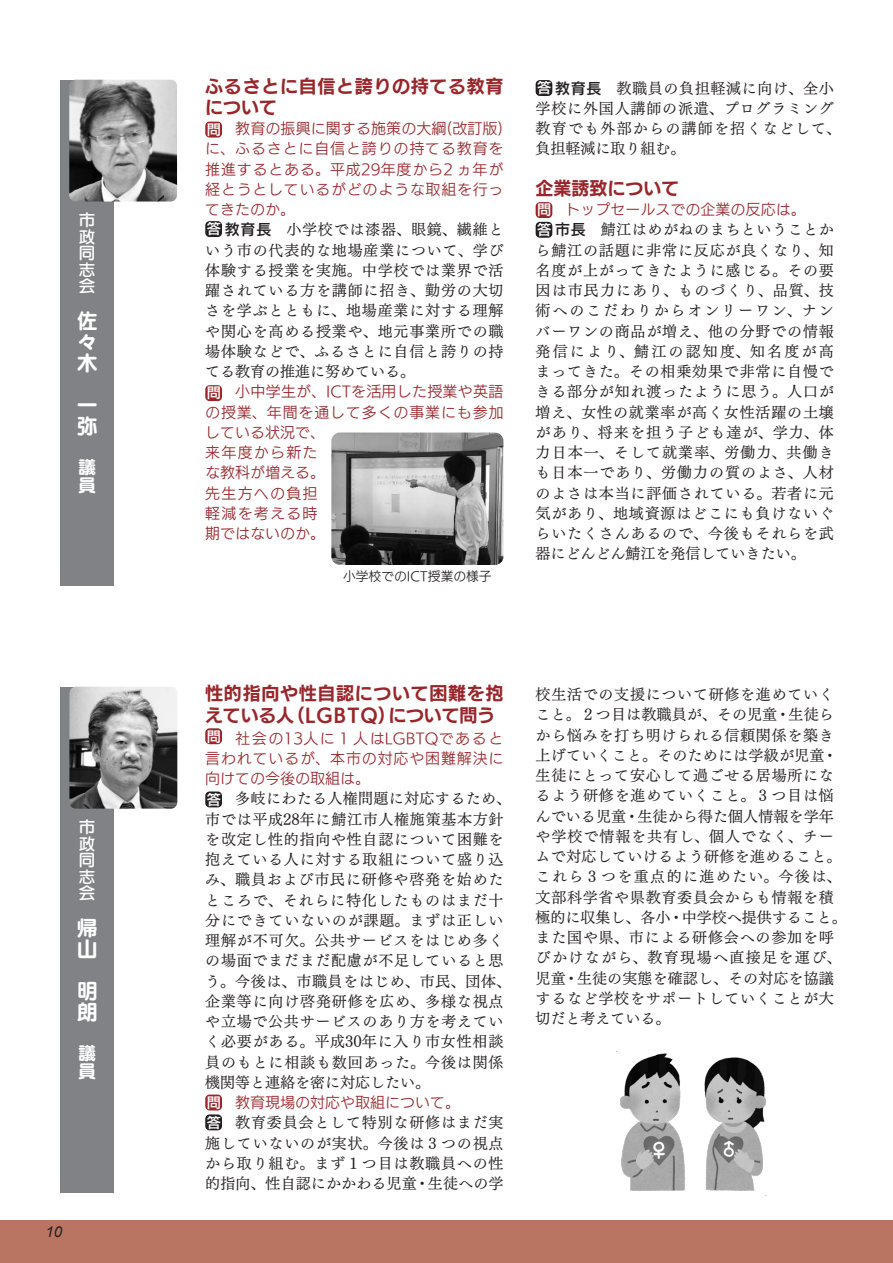
<style>
.page{position:relative;width:893px;height:1263px;background:#fff}
.page>*{position:absolute;margin:0;border:0;box-sizing:border-box;transform-origin:0 0}
.t1{font:21px/21px "UD Marugo Small Pr 6 N B";color:#fff}
.t2{font:18px/20.2px "UD Kakugo Large Pr 6 N B";letter-spacing:.04em;color:#98262a}
.t3{font:18px "UD Kakugo Large Pr 6 N B";color:#98262a}
.t4{font:18px/18px "UD Marugo Small Pr 6 N B";color:#fff}
.t5{font:16.5px/16.5px "UD Marugo Small Pr 6 N DB";color:#fff;text-align:justify}
.t6{font:15px/20.2px "UD Mincho Pr 6 N M";letter-spacing:.05em;color:#231f20;text-align:justify}
.t7{font:15px/20.2px "UD Kakugo Small Pr 6 N R";letter-spacing:.05em;color:#98262a;text-align:justify}
.t8{font:15px "UD Kakugo Small Pr 6 N R";color:#98262a}
.t9{font:italic 15px "Arial";color:#231f20}
.t10{font:14.25px/20px "UD Kakugo Small Pr 6 N DB";color:#fff}
.t11{font:12.75px "UD Kakugo Small Pr 6 N R";color:#231f20}
.s1{font-family:"UD Kakugo Small Pr 6 N DB"}
</style>
<div class="page">
<div style="left:0;top:1220px;width:893px;height:43px;background:#b97462"></div>
<div style="left:60px;top:80px;width:54px;height:505px;background:#808285"></div>
<div style="left:60px;top:687px;width:54px;height:505px;background:#808285"></div>
<div style="left:205px;top:122px;width:17px;height:16px;background:#98262a;border-radius:4px"></div>
<div style="left:205px;top:385px;width:17px;height:16px;background:#98262a;border-radius:4px"></div>
<div style="left:536px;top:202px;width:16px;height:16px;background:#98262a;border-radius:4px"></div>
<div style="left:205px;top:221px;width:17px;height:16px;background:#231f20;border-radius:4px"></div>
<div style="left:536px;top:222px;width:16px;height:16px;background:#231f20;border-radius:4px"></div>
<div style="left:536px;top:80px;width:16px;height:16px;background:#231f20;border-radius:4px"></div>
<div style="left:205px;top:728px;width:17px;height:16px;background:#98262a;border-radius:4px"></div>
<div style="left:205px;top:791px;width:17px;height:16px;background:#231f20;border-radius:4px"></div>
<div style="left:205px;top:1094px;width:17px;height:16px;background:#98262a;border-radius:4px"></div>
<div style="left:205px;top:1114px;width:17px;height:16px;background:#231f20;border-radius:4px"></div>
<img style="left:69px;top:80px;width:108px;height:122px">
<img style="left:69px;top:687px;width:108px;height:122px">
<img style="left:331px;top:432px;width:172px;height:133px">
<img style="left:616px;top:1051px;width:151px;height:140px">
<p class="t5" style="left:79px;top:212px;width:17px">市政同志会</p>
<h1 class="t1" style="left:77px;top:312px;width:22px;text-align:justify">佐々木</h1>
<h1 class="t1" style="left:77px;top:396px;width:22px">一弥</h1>
<p class="t4" style="left:78px;top:458px;width:19px">議員</p>
<p class="t5" style="left:79px;top:819px;width:17px">市政同志会</p>
<h1 class="t1" style="left:77px;top:919px;width:21px">帰山</h1>
<h1 class="t1" style="left:77px;top:982px;width:21px">明朗</h1>
<p class="t4" style="left:78px;top:1044px;width:19px">議員</p>
<p class="t9" style="left:46px;top:1222px;width:18px">10</p>
<p class="t2" style="left:205px;top:77px;width:300px">ふるさとに自信と誇りの持てる教育について</p>
<p class="t7" style="left:205px;top:119px;width:300px">　　教育の振興に関する施策の大綱(改訂版)に、ふるさとに自信と誇りの持てる教育を推進するとある。平成29年度から2 ヵ年が経とうとしているがどのような取組を行ってきたのか。</p>
<p class="t6" style="left:205px;top:219px;width:300px">　 <span class="s1">教育長</span> 小学校では漆器、眼鏡、繊維という市の代表的な地場産業について、学び体験する授業を実施。中学校では業界で活躍されている方を講師に招き、勤労の大切さを学ぶとともに、地場産業に対する理解や関心を高める授業や、地元事業所での職場体験などで、ふるさとに自信と誇りの持てる教育の推進に努めている。</p>
<p class="t7" style="left:205px;top:382px;width:300px;text-align:left">　　小中学生が、ICTを活用した授業や英語の授業、年間を通して多くの事業にも参加している状況で、<br>来年度から新た<br>な教科が増える。<br>先生方への負担<br>軽減を考える時<br>期ではないのか。</p>
<p class="t6" style="left:536px;top:77px;width:307px;text-align:left">　 <span class="s1">教育長</span>　教職員の負担軽減に向け、全小学校に外国人講師の派遣、プログラミング教育でも外部からの講師を招くなどして、負担軽減に取り組む。</p>
<p class="t3" style="left:536px;top:178px;width:145px">企業誘致について</p>
<p class="t8" style="left:536px;top:201px;width:272px">　　トップセールスでの企業の反応は。</p>
<p class="t6" style="left:536px;top:219px;width:300px">　 <span class="s1">市長</span> 鯖江はめがねのまちということから鯖江の話題に非常に反応が良くなり、知名度が上がってきたように感じる。その要因は市民力にあり、ものづくり、品質、技術へのこだわりからオンリーワン、ナンバーワンの商品が増え、他の分野での情報発信により、鯖江の認知度、知名度が高まってきた。その相乗効果で非常に自慢できる部分が知れ渡ったように思う。人口が増え、女性の就業率が高く女性活躍の土壌があり、将来を担う子ども達が、学力、体力日本一、そして就業率、労働力、共働きも日本一であり、労働力の質のよさ、人材のよさは本当に評価されている。若者に元気があり、地域資源はどこにも負けないぐらいたくさんあるので、今後もそれらを武器にどんどん鯖江を発信していきたい。</p>
<p class="t10" style="left:537px;top:78px;width:16px">答</p>
<p class="t10" style="left:207px;top:120px;width:16px">問</p>
<p class="t10" style="left:537px;top:200px;width:16px">問</p>
<p class="t10" style="left:207px;top:219px;width:16px">答</p>
<p class="t10" style="left:537px;top:220px;width:16px">答</p>
<p class="t10" style="left:207px;top:383px;width:16px">問</p>
<p class="t11" style="left:343px;top:569px;width:150px">小学校でのICT授業の様子</p>
<p class="t2" style="left:205px;top:683px;width:300px;line-height:21.8px">性的指向や性自認について困難を抱えている人（ＬＧＢＴＱ）について問う</p>
<p class="t7" style="left:205px;top:728px;width:300px">　　社会の13人に１人はLGBTQであると言われているが、本市の対応や困難解決に向けての今後の取組は。</p>
<p class="t6" style="left:205px;top:788px;width:307px;text-align:left">　　多岐にわたる人権問題に対応するため、市では平成28年に鯖江市人権施策基本方針を改定し性的指向や性自認について困難を抱えている人に対する取組について盛り込み、職員および市民に研修や啓発を始めたところで、それらに特化したものはまだ十分にできていないのが課題。まずは正しい理解が不可欠。公共サービスをはじめ多くの場面でまだまだ配慮が不足していると思う。今後は、市職員をはじめ、市民、団体、企業等に向け啓発研修を広め、多様な視点や立場で公共サービスのあり方を考えていく必要がある。平成30年に入り市女性相談員のもとに相談も数回あった。今後は関係機関等と連絡を密に対応したい。</p>
<p class="t8" style="left:205px;top:1094px;width:257px">　　教育現場の対応や取組について。</p>
<p class="t6" style="left:205px;top:1112px;width:300px;text-indent:30px">教育委員会として特別な研修はまだ実施していないのが実状。今後は３つの視点から取り組む。まず１つ目は教職員への性的指向、性自認にかかわる児童・生徒への学</p>
<p class="t10" style="left:207px;top:727px;width:16px">問</p>
<p class="t10" style="left:207px;top:790px;width:16px">答</p>
<p class="t10" style="left:207px;top:1093px;width:16px">問答</p>
<p class="t6" style="left:536px;top:683px;width:313px;text-align:left">校生活での支援について研修を進めていくこと。２つ目は教職員が、その児童・生徒らから悩みを打ち明けられる信頼関係を築き上げていくこと。そのためには学級が児童・生徒にとって安心して過ごせる居場所になるよう研修を進めていくこと。３つ目は悩んでいる児童・生徒から得た個人情報を学年や学校で情報を共有し、個人でなく、チームで対応していけるよう研修を進めること。これら３つを重点的に進めたい。今後は、文部科学省や県教育委員会からも情報を積極的に収集し、各小・中学校へ提供すること。また国や県、市による研修会への参加を呼びかけながら、教育現場へ直接足を運び、児童・生徒の実態を確認し、その対応を協議するなど学校をサポートしていくことが大切だと考えている。</p>
</div>
